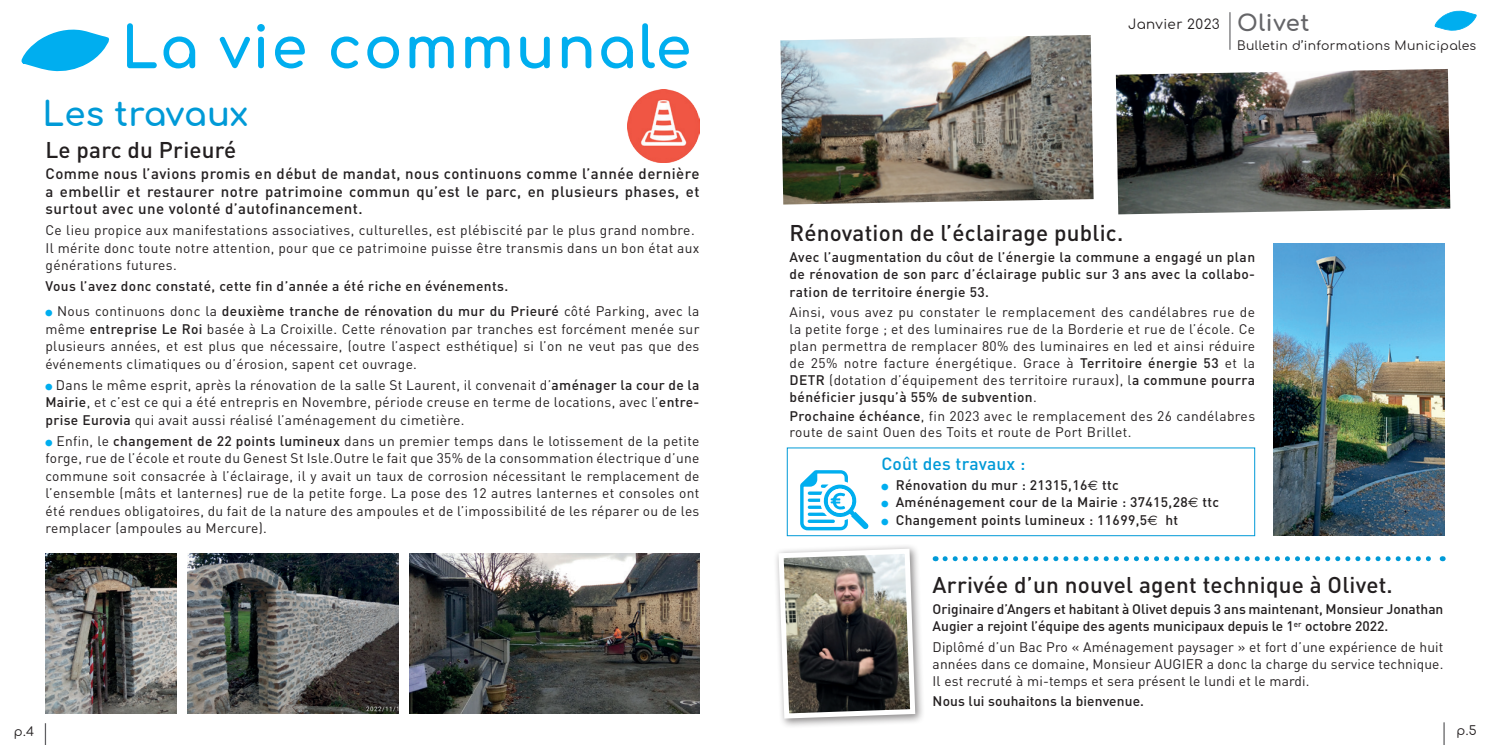
<style>
.page{position:relative;width:1489px;height:745px;background:#fff}
.page>*{position:absolute;margin:0;border:0;box-sizing:border-box;transform-origin:0 0}
.t1{font:700 57.5px "Comfortaa";letter-spacing:.03em;color:#00aeef}
.t2{font:700 33.75px "Comfortaa";color:#009ad7}
.t3{font:500 22.5px "DIN";letter-spacing:.01em;color:#231f20}
.t4{font:700 22.5px "Comfortaa";letter-spacing:.03em;color:#656568}
.t5{font:500 17.5px "DIN";letter-spacing:.01em;color:#009ad7}
.t6{font:500 15px/17.5px "DIN";letter-spacing:.03em;color:#231f20;text-align:justify}
.t7{font:13.75px/17.5px "DIN";letter-spacing:.03em;color:#231f20;text-align:justify}
.t8{font:500 13.75px/17.5px "DIN";letter-spacing:.02em;color:#231f20;text-align:justify}
.t9{font:500 13.75px/17.5px "DIN";color:#231f20}
.t10{font:13.5px "Comfortaa";letter-spacing:.03em;color:#231f20}
.t11{font:12.5px "Comfortaa";color:#231f20}
.t12{font:12.38px "Comfortaa";letter-spacing:.03em;color:#231f20}
.s1{color:#00aeef}
.s2{font-weight:500}
.s3{font-family:"Euro Sans";font-weight:400}
</style>
<div class="page">
<div style="left:786px;top:447px;width:468px;height:89px;border:1px solid #009ad7"></div>
<hr style="left:1229px;top:12px;width:1px;height:38px;background:#5f5f62">
<svg style="left:45px;top:723px;width:1px;height:21px"></svg>
<svg style="left:1443px;top:722px;width:1px;height:22px"></svg>
<img style="left:627px;top:90px;width:72px;height:72px">
<svg style="left:21px;top:29px;width:89px;height:43px"></svg>
<svg style="left:1434px;top:10px;width:43px;height:21px"></svg>
<img style="left:45px;top:553px;width:131px;height:160px">
<img style="left:1115px;top:69px;width:335px;height:145px">
<img style="left:1273px;top:243px;width:170px;height:292px">
<svg style="left:945px;top:556px;width:497px;height:5px"></svg>
<svg style="left:800px;top:470px;width:68px;height:61px"></svg>
<img style="left:188px;top:553px;width:210px;height:160px">
<img style="left:409px;top:553px;width:290px;height:160px">
<img style="left:780px;top:35px;width:313px;height:169px">
<div style="left:773px;top:543px;width:152px;height:185px;background:#231f20;opacity:.53"></div>
<img style="left:776px;top:545px;width:141px;height:175px">
<h1 class="t1" style="left:121px;top:-5px;width:571px">La vie communale</h1>
<p class="t10" style="left:1127px;top:12px;width:93px">Janvier 2023</p>
<h2 class="t2" style="left:42px;top:83px;width:207px">Les travaux</h2>
<h3 class="t4" style="left:1236px;top:2px;width:74px">Olivet</h3>
<p class="t12" style="left:1236px;top:34px;width:241px">Bulletin d’informations Municipales</p>
<h3 class="t3" style="left:45px;top:135px;width:192px">Le parc du Prieuré</h3>
<p class="t6" style="left:45px;top:164px;width:655px">Comme nous l’avions promis en début de mandat, nous continuons comme l’année dernière a embellir et restaurer notre patrimoine commun qu’est le parc, en plusieurs phases, et surtout avec une volonté d’autofinancement.</p>
<p class="t7" style="left:45px;top:221px;width:655px;text-align:left">Ce lieu propice aux manifestations associatives, culturelles, est plébiscité par le plus grand nombre.<br>Il mérite donc toute notre attention, pour que ce patrimoine puisse être transmis dans un bon état aux générations futures.</p>
<p class="t8" style="left:45px;top:277px;width:464px">Vous l’avez donc constaté, cette fin d’année a été riche en événements.</p>
<p class="t7" style="left:45px;top:302px;width:655px"><span class="s1">●</span> Nous continuons donc la <span class="s2">deuxième tranche de rénovation du mur du Prieuré</span> côté Parking, avec la même <span class="s2">entreprise Le Roi</span> basée à La Croixille. Cette rénovation par tranches est forcément menée sur plusieurs années, et est plus que nécessaire, (outre l’aspect esthétique) si l’on ne veut pas que des événements climatiques ou d’érosion, sapent cet ouvrage.</p>
<p class="t7" style="left:45px;top:375px;width:655px"><span class="s1">●</span> Dans le même esprit, après la rénovation de la salle St Laurent, il convenait d’<span class="s2">aménager la cour de la Mairie</span>, et c’est ce qui a été entrepris en Novembre, période creuse en terme de locations, avec l’<span class="s2">entre&shy;prise Eurovia</span> qui avait aussi réalisé l’aménagement du cimetière.</p>
<p class="t7" style="left:45px;top:431px;width:655px"><span class="s1">●</span> Enfin, le <span class="s2">changement de 22 points lumineux</span> dans un premier temps dans le lotissement de la petite forge, rue de l’école et route du Genest St Isle.Outre le fait que 35% de la consommation électrique d’une commune soit consacrée à l’éclairage, il y avait un taux de corrosion nécessitant le remplacement de l’ensemble (mâts et lanternes) rue de la petite forge. La pose des 12 autres lanternes et consoles ont été rendues obligatoires, du fait de la nature des ampoules et de l’impossibilité de les réparer ou de les remplacer (ampoules au Mercure).</p>
<h3 class="t3" style="left:789px;top:218px;width:335px">Rénovation de l’éclairage public.</h3>
<p class="t8" style="left:789px;top:247px;width:467px">Avec l’augmentation du côut de l’énergie la commune a engagé un plan de rénovation de son parc d’éclairage public sur 3 ans avec la collabo&shy;ration de territoire énergie 53.</p>
<p class="t7" style="left:789px;top:303px;width:467px;line-height:16.9px">Ainsi, vous avez pu constater le remplacement des candélabres rue de la petite forge ; et des luminaires rue de la Borderie et rue de l’école. Ce plan permettra de remplacer 80% des luminaires en led et ainsi réduire de 25% notre facture énergétique. Grace à <span class="s2">Territoire énergie 53</span> et la <span class="s2">DETR</span> (dotation d’équipement des territoire ruraux), l<span class="s2">a commune pourra bénéficier jusqu’à 55% de subvention</span>.</p>
<p class="t7" style="left:789px;top:406px;width:467px;line-height:16.9px"><span class="s2">Prochaine échéance</span>, fin 2023 avec le remplacement des 26 candélabres route de saint Ouen des Toits et route de Port Brillet.</p>
<p class="t5" style="left:881px;top:452px;width:145px">Coût des travaux :</p>
<p class="t8" style="left:881px;top:475px;width:239px"><span class="s1">●</span> Rénovation du mur : 21315,16<span class="s3">€</span> ttc</p>
<p class="t8" style="left:881px;top:493px;width:339px"><span class="s1">●</span> Aménénagement cour de la Mairie : 37415,28<span class="s3">€</span> ttc</p>
<p class="t8" style="left:881px;top:510px;width:298px"><span class="s1">●</span> Changement points lumineux : 11699,5<span class="s3">€</span> ht</p>
<h3 class="t3" style="left:932px;top:570px;width:462px">Arrivée d’un nouvel agent technique à Olivet.</h3>
<p class="t9" style="left:932px;top:599px;width:512px">Originaire d’Angers et habitant à Olivet depuis 3 ans maintenant, Monsieur Jonathan<br>Augier a rejoint l’équipe des agents municipaux depuis le 1<sup>er</sup> octobre 2022.</p>
<p class="t7" style="left:932px;top:637px;width:512px;line-height:16.9px">Diplômé d’un Bac Pro « Aménagement paysager » et fort d’une expérience de huit années dans ce domaine, Monsieur AUGIER a donc la charge du service technique.<br>Il est recruté à mi-temps et sera présent le lundi et le mardi.</p>
<p class="t8" style="left:932px;top:691px;width:213px">Nous lui souhaitons la bienvenue.</p>
<p class="t11" style="left:14px;top:720px;width:22px">p.4</p>
<p class="t11" style="left:1456px;top:719px;width:22px">p.5</p>
</div>
